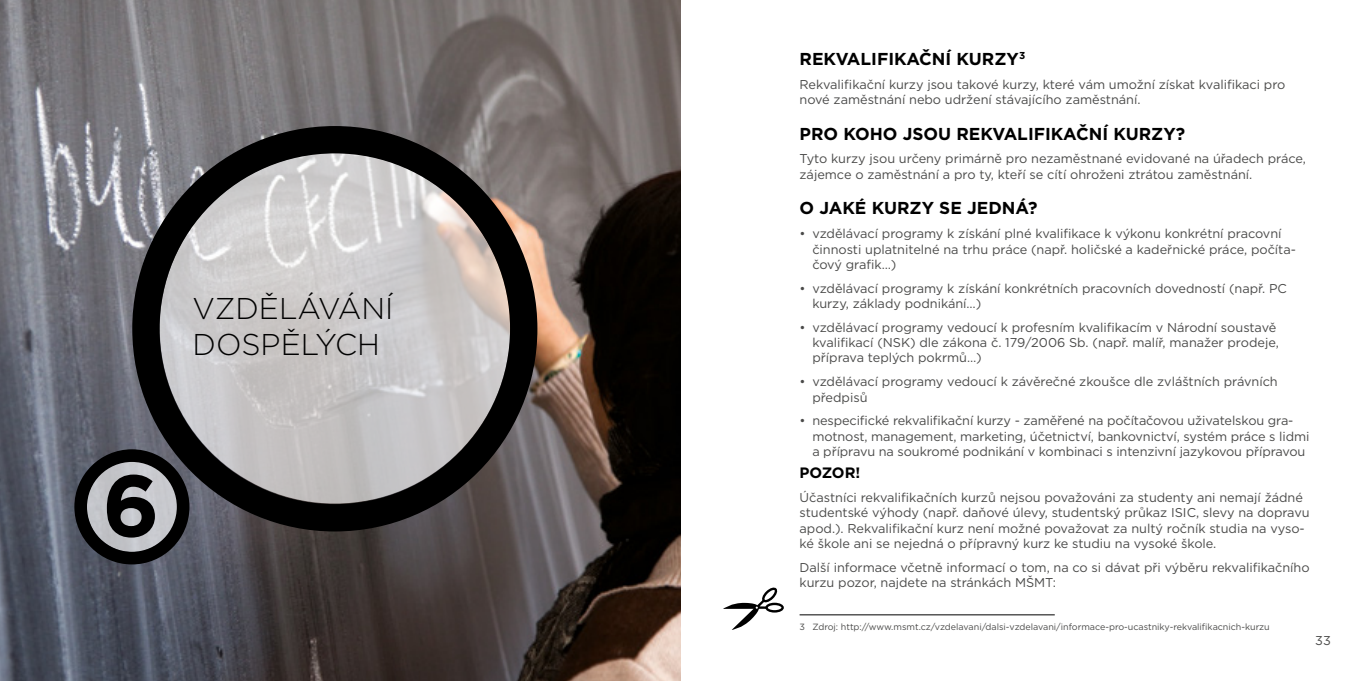
<style>
.page{position:relative;width:1361px;height:681px;background:#fff}
.page>*{position:absolute;margin:0;border:0;box-sizing:border-box;transform-origin:0 0}
.t1{font:700 87px "Gotham";color:#000}
.t2{font:300 30px/36px "Gotham";color:#000}
.t3{font:700 17.25px "Gotham";color:#000}
.t4{font:700 15px "Gotham";letter-spacing:-.015em;color:#000}
.t5{font:12.75px/15.3px "Gotham";color:#4a4a49}
.t6{font:9px "Gotham";color:#4a4a49}
</style>
<div class="page">
<hr style="left:680px;top:0;width:1px;height:680px;background:#4a4a49">
<hr style="left:799px;top:614px;width:255px;height:1px;background:#000">
<img style="left:0;top:0;width:680px;height:680px">
<svg style="left:132px;top:126px;width:405px;height:405px;background:#928f90"></svg>
<div style="left:87px;top:461px;width:91px;height:90px;background:#c5c7cc;border-radius:50%"></div>
<div style="left:74px;top:449px;width:115px;height:115px;border:13px solid #000;border-radius:50%"></div>
<svg style="left:723px;top:587px;width:61px;height:42px"></svg>
<h2 class="t2" style="left:193px;top:289px;width:202px">VZDĚLÁVÁNÍ<br>DOSPĚLÝCH</h2>
<h1 class="t1" style="left:102px;top:448px;width:59px">6</h1>
<h3 class="t3" style="left:799px;top:47px;width:227px">REKVALIFIKAČNÍ KURZY<sup>3</sup></h3>
<p class="t5" style="left:799px;top:76px;width:487px">Rekvalifikační kurzy jsou takové kurzy, které vám umožní získat kvalifikaci pro nové zaměstnání nebo udržení stávajícího zaměstnání.</p>
<h3 class="t3" style="left:799px;top:122px;width:387px">PRO KOHO JSOU REKVALIFIKAČNÍ KURZY?</h3>
<p class="t5" style="left:799px;top:151px;width:508px">Tyto kurzy jsou určeny primárně pro nezaměstnané evidované na úřadech práce, zájemce o zaměstnání a pro ty, kteří se cítí ohroženi ztrátou zaměstnání.</p>
<h3 class="t3" style="left:799px;top:197px;width:239px">O JAKÉ KURZY SE JEDNÁ?</h3>
<p class="t5" style="left:812px;top:226px;width:485px;text-indent:-13px">• vzdělávací programy k získání plné kvalifikace k výkonu konkrétní pracovní činnosti uplatnitelné na trhu práce (např. holičské a kadeřnické práce, počíta&shy;čový grafik…)</p>
<p class="t5" style="left:812px;top:280px;width:476px;text-indent:-13px">• vzdělávací programy k získání konkrétních pracovních dovedností (např. PC kurzy, základy podnikání…)</p>
<p class="t5" style="left:812px;top:319px;width:468px;text-indent:-13px">• vzdělávací programy vedoucí k profesním kvalifikacím v Národní soustavě kvalifikací (NSK) dle zákona č. 179/2006 Sb. (např. malíř, manažer prodeje, příprava teplých pokrmů…)</p>
<p class="t5" style="left:812px;top:373px;width:467px;text-indent:-13px">• vzdělávací programy vedoucí k závěrečné zkoušce dle zvláštních právních předpisů</p>
<p class="t5" style="left:812px;top:413px;width:498px;text-indent:-13px">• nespecifické rekvalifikační kurzy - zaměřené na počítačovou uživatelskou gra&shy;motnost, management, marketing, účetnictví, bankovnictví, systém práce s lidmi a přípravu na soukromé podnikání v kombinaci s intenzivní jazykovou přípravou</p>
<p class="t4" style="left:799px;top:463px;width:62px">POZOR!</p>
<p class="t5" style="left:799px;top:489px;width:512px">Účastníci rekvalifikačních kurzů nejsou považováni za studenty ani nemají žádné studentské výhody (např. daňové úlevy, studentský průkaz ISIC, slevy na dopravu apod.). Rekvalifikační kurz není možné považovat za nultý ročník studia na vyso&shy;ké škole ani se nejedná o přípravný kurz ke studiu na vysoké škole.</p>
<p class="t5" style="left:799px;top:559px;width:511px">Další informace včetně informací o tom, na co si dávat při výběru rekvalifikačního kurzu pozor, najdete na stránkách MŠMT:</p>
<p class="t6" style="left:799px;top:620px;width:472px">3 Zdroj: http://www.msmt.cz/vzdelavani/dalsi-vzdelavani/informace-pro-ucastniky-rekvalifikacnich-kurzu</p>
<p class="t5" style="left:1315px;top:632px;width:17px">33</p>
</div>
